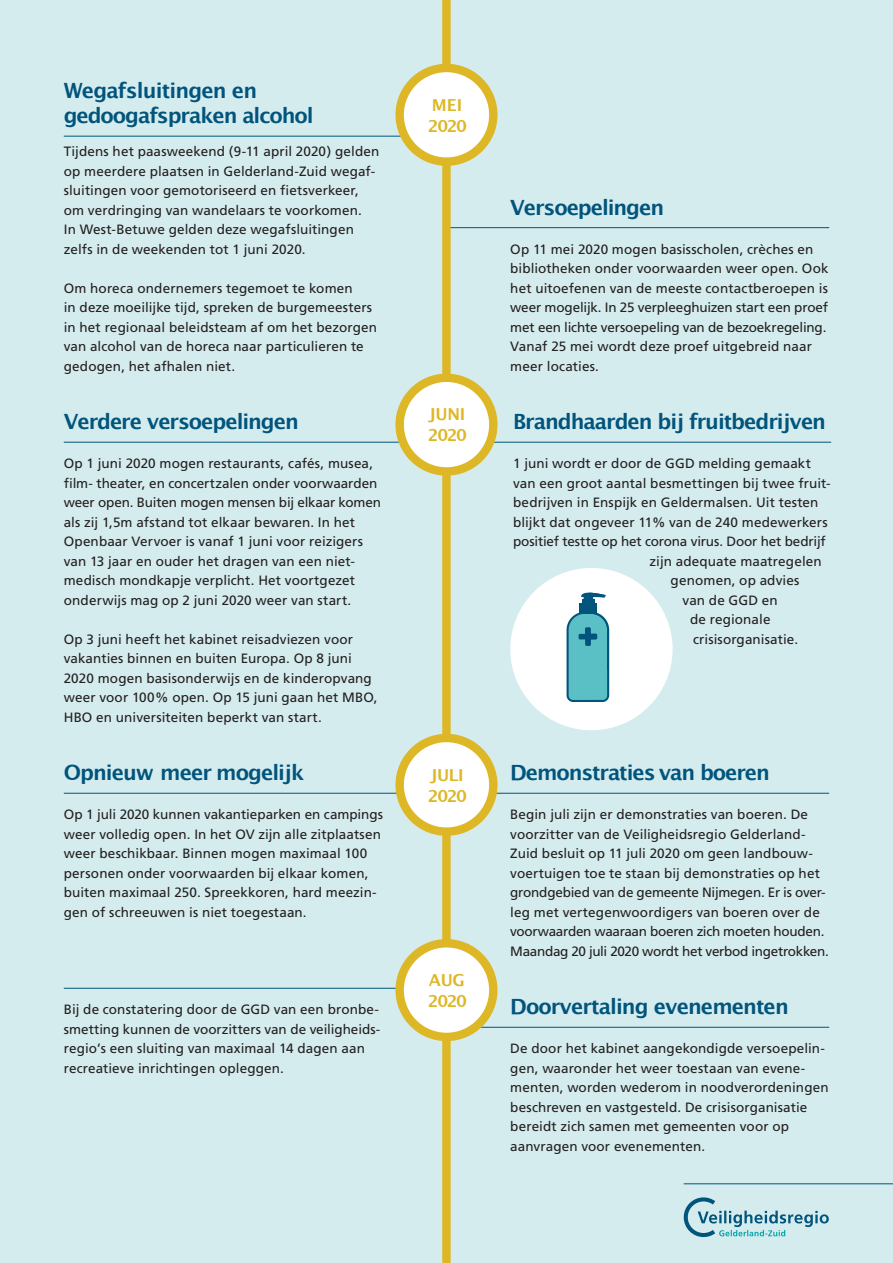
<style>
.page{position:relative;width:893px;height:1263px;background:#d5ecee}
.page>*{position:absolute;margin:0;border:0;box-sizing:border-box;transform-origin:0 0}
.t1{font:700 21px/25.5px "Lucida Grande";letter-spacing:-.05em;color:#01547c}
.t2{font:700 16.5px/21px "Lucida Grande";letter-spacing:-.09em;color:#ddb725}
.t3{font:700 16.5px/21px "Lucida Grande";letter-spacing:-.06em;color:#ddb725}
.t4{font:700 16.5px/21px "Lucida Grande";letter-spacing:-.05em;color:#ddb725}
.t5{font:13.5px/19.5px "Frutiger";letter-spacing:.005em;color:#231f20}
</style>
<div class="page">
<svg style="left:683px;top:1197px;width:146px;height:41px"></svg>
<hr style="left:684px;top:1183px;width:209px;height:1px;background:#01547c">
<hr style="left:449px;top:442px;width:382px;height:1px;background:#01547c">
<hr style="left:446px;top:227px;width:383px;height:1px;background:#01547c">
<hr style="left:64px;top:988px;width:382px;height:1px;background:#01547c">
<hr style="left:446px;top:1027px;width:383px;height:1px;background:#01547c">
<hr style="left:64px;top:793px;width:382px;height:1px;background:#01547c">
<hr style="left:64px;top:442px;width:382px;height:1px;background:#01547c">
<hr style="left:64px;top:136px;width:382px;height:1px;background:#01547c">
<hr style="left:446px;top:793px;width:383px;height:1px;background:#01547c">
<div style="left:442px;top:0;width:9px;height:1263px;background:#ddb725"></div>
<div style="left:400px;top:68px;width:93px;height:94px;background:#fff;border-radius:50%"></div>
<div style="left:395px;top:64px;width:102px;height:102px;border:8px solid #ddb725;border-radius:50%"></div>
<div style="left:400px;top:943px;width:93px;height:94px;background:#fff;border-radius:50%"></div>
<div style="left:395px;top:939px;width:102px;height:102px;border:8px solid #ddb725;border-radius:50%"></div>
<div style="left:400px;top:738px;width:93px;height:94px;background:#fff;border-radius:50%"></div>
<div style="left:395px;top:734px;width:102px;height:102px;border:8px solid #ddb725;border-radius:50%"></div>
<div style="left:400px;top:378px;width:93px;height:93px;background:#fff;border-radius:50%"></div>
<div style="left:395px;top:374px;width:102px;height:102px;border:8px solid #ddb725;border-radius:50%"></div>
<div style="left:510px;top:568px;width:163px;height:162px;background:#fff;border-radius:50%"></div>
<div style="left:579px;top:603px;width:17px;height:10px;background:#01547c"></div>
<svg style="left:581px;top:592px;width:24px;height:11px"></svg>
<svg style="left:567px;top:612px;width:42px;height:90px;background:#51b0ba"></svg>
<h1 class="t1" style="left:64px;top:79px;width:251px">Wegafsluitingen en gedoogafspraken alcohol</h1>
<p class="t5" style="left:64px;top:143px;width:317px">Tijdens het paasweekend (9-11 april 2020) gelden op meerdere plaatsen in Gelderland-Zuid wegaf&shy;sluitingen voor gemotoriseerd en fietsverkeer, om verdringing van wandelaars te voorkomen.<br>In West-Betuwe gelden deze wegafsluitingen zelfs in de weekenden tot 1 juni 2020.</p>
<p class="t5" style="left:64px;top:279px;width:315px">Om horeca ondernemers tegemoet te komen<br>in deze moeilijke tijd, spreken de burgemeesters in het regionaal beleidsteam af om het bezorgen van alcohol van de horeca naar particulieren te gedogen, het afhalen niet.</p>
<h1 class="t1" style="left:64px;top:410px;width:237px">Verdere versoepelingen</h1>
<p class="t5" style="left:64px;top:455px;width:319px">Op 1 juni 2020 mogen restaurants, cafés, musea, film- theater, en concertzalen onder voorwaarden weer open. Buiten mogen mensen bij elkaar komen als zij 1,5m afstand tot elkaar bewaren. In het Openbaar Vervoer is vanaf 1 juni voor reizigers van 13 jaar en ouder het dragen van een niet&shy;medisch mondkapje verplicht. Het voortgezet onderwijs mag op 2 juni 2020 weer van start.</p>
<p class="t5" style="left:64px;top:630px;width:315px">Op 3 juni heeft het kabinet reisadviezen voor vakanties binnen en buiten Europa. Op 8 juni 2020 mogen basisonderwijs en de kinderopvang weer voor 100% open. Op 15 juni gaan het MBO, HBO en universiteiten beperkt van start.</p>
<h1 class="t1" style="left:64px;top:761px;width:242px">Opnieuw meer mogelĳk</h1>
<p class="t5" style="left:64px;top:806px;width:321px">Op 1 juli 2020 kunnen vakantieparken en campings weer volledig open. In het OV zijn alle zitplaatsen weer beschikbaar. Binnen mogen maximaal 100 personen onder voorwaarden bij elkaar komen, buiten maximaal 250. Spreekkoren, hard meezin&shy;gen of schreeuwen is niet toegestaan.</p>
<p class="t2" style="left:428px;top:95px;width:41px">MEI<br>2020</p>
<p class="t4" style="left:428px;top:405px;width:41px">JUNI<br>2020</p>
<h1 class="t1" style="left:510px;top:196px;width:155px">Versoepelingen</h1>
<p class="t5" style="left:510px;top:240px;width:320px">Op 11 mei 2020 mogen basisscholen, crèches en bibliotheken onder voorwaarden weer open. Ook het uitoefenen van de meeste contactberoepen is weer mogelijk. In 25 verpleeghuizen start een proef met een lichte versoepeling van de bezoekregeling.<br>Vanaf 25 mei wordt deze proef uitgebreid naar meer locaties.</p>
<h1 class="t1" style="left:513px;top:410px;width:314px">Brandhaarden bĳ fruitbedrĳven</h1>
<p class="t5" style="left:513px;top:455px;width:299px">1 juni wordt er door de GGD melding gemaakt</p>
<p class="t5" style="left:513px;top:474px;width:319px">van een groot aantal besmettingen bij twee fruit-</p>
<p class="t5" style="left:513px;top:494px;width:307px">bedrijven in Enspijk en Geldermalsen. Uit testen</p>
<p class="t5" style="left:513px;top:513px;width:316px">blijkt dat ongeveer 11% van de 240 medewerkers</p>
<p class="t5" style="left:513px;top:533px;width:314px">positief testte op het corona virus. Door het bedrijf</p>
<p class="t5" style="left:650px;top:552px;width:174px">zijn adequate maatregelen</p>
<p class="t5" style="left:671px;top:572px;width:130px">genomen, op advies</p>
<p class="t5" style="left:683px;top:591px;width:97px">van de GGD en</p>
<p class="t5" style="left:690px;top:611px;width:82px">de regionale</p>
<p class="t5" style="left:693px;top:630px;width:106px">crisisorganisatie.</p>
<p class="t3" style="left:428px;top:765px;width:41px">JULI<br>2020</p>
<h1 class="t1" style="left:510px;top:761px;width:261px">Demonstraties van boeren</h1>
<p class="t5" style="left:510px;top:806px;width:320px">Begin juli zijn er demonstraties van boeren. De voorzitter van de Veiligheidsregio Gelderland-Zuid besluit op 11 juli 2020 om geen landbouw&shy;voertuigen toe te staan bij demonstraties op het grondgebied van de gemeente Nijmegen. Er is over&shy;leg met vertegenwoordigers van boeren over de voorwaarden waaraan boeren zich moeten houden.<br>Maandag 20 juli 2020 wordt het verbod ingetrokken.</p>
<p class="t2" style="left:428px;top:970px;width:41px">AUG<br>2020</p>
<p class="t5" style="left:64px;top:1001px;width:318px">Bij de constatering door de GGD van een bronbe&shy;smetting kunnen de voorzitters van de veiligheids&shy;regio’s een sluiting van maximaal 14 dagen aan recreatieve inrichtingen opleggen.</p>
<h1 class="t1" style="left:510px;top:995px;width:280px">Doorvertaling evenementen</h1>
<p class="t5" style="left:510px;top:1040px;width:320px">De door het kabinet aangekondigde versoepelin&shy;gen, waaronder het weer toestaan van evene&shy;menten, worden wederom in noodverordeningen beschreven en vastgesteld. De crisisorganisatie bereidt zich samen met gemeenten voor op aanvragen voor evenementen.</p>
</div>
